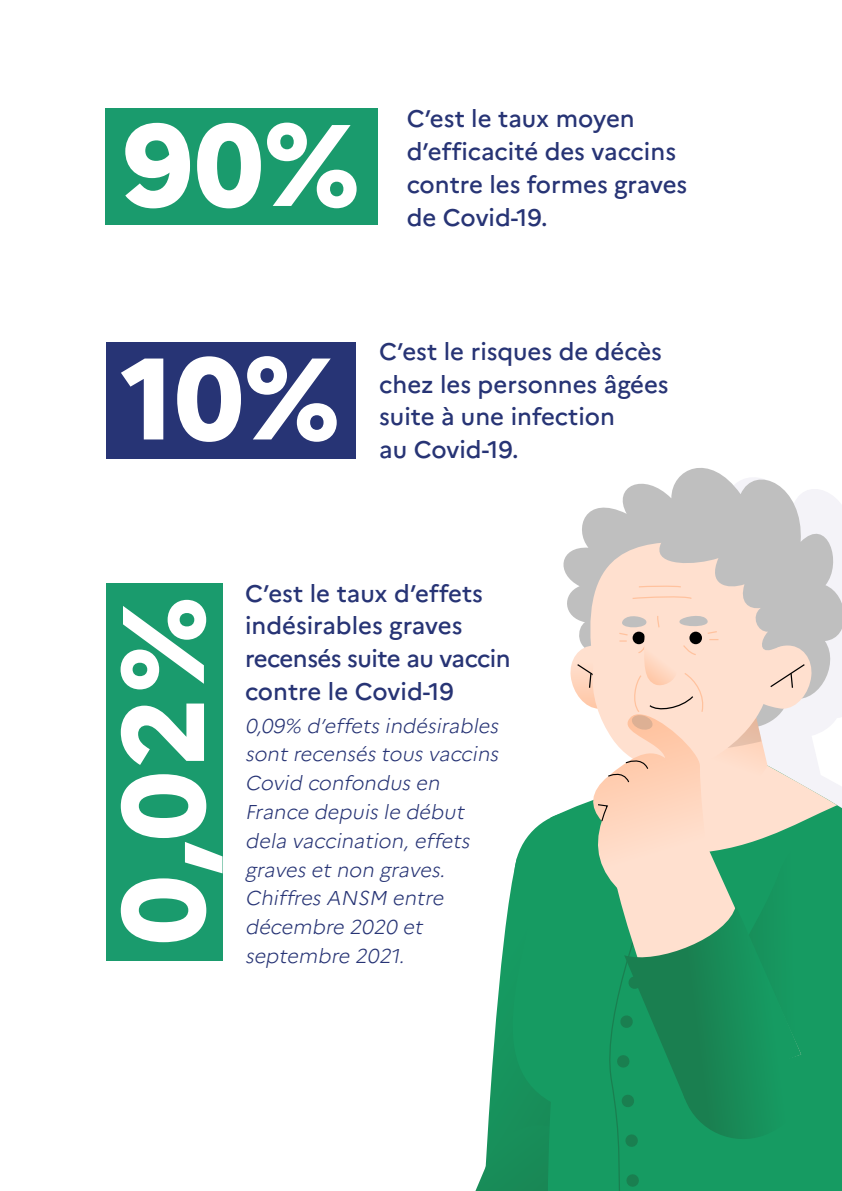
<style>
.page{position:relative;width:842px;height:1191px;background:#fff}
.page>*{position:absolute;margin:0;border:0;box-sizing:border-box;transform-origin:0 0}
.t1{font:800 115.6px "Marianne";color:#fff}
.t2{font:500 24px/32.8px "Marianne";color:#273475}
.t3{font:italic 300 20px/28.8px "Marianne";letter-spacing:-.02em;color:#273475}
</style>
<div class="page">
<svg style="left:585px;top:468px;width:257px;height:50px"></svg>
<svg style="left:475px;top:518px;width:367px;height:673px"></svg>
<div style="left:106px;top:583px;width:117px;height:378px;background:#1a9b6d"></div>
<div style="left:106px;top:342px;width:249px;height:116px;background:#273475"></div>
<svg style="left:121px;top:356px;width:216px;height:86px"></svg>
<div style="left:106px;top:108px;width:272px;height:117px;background:#1a9b6d"></div>
<svg style="left:125px;top:123px;width:232px;height:85px"></svg>
<p class="t2" style="left:407px;top:102px;width:282px">C’est le taux moyen d’efficacité des vaccins contre les formes graves de Covid-19.</p>
<p class="t2" style="left:379px;top:335px;width:291px">C’est le risques de décès chez les personnes âgées suite à une infection<br>au Covid-19.</p>
<h1 class="t1" style="left:92px;top:945px;width:350px;rotate:-90deg">0,02%</h1>
<p class="t2" style="left:245px;top:576px;width:267px">C’est le taux d’effets indésirables graves recensés suite au vaccin contre le Covid-19</p>
<p class="t3" style="left:245px;top:711px;width:259px">0,09% d’effets indésirables sont recensés tous vaccins<br>Covid confondus en<br>France depuis le début dela vaccination,effets graves et non graves.<br>Chiffres ANSM entre décembre 2020 et septembre 2021.</p>
</div>
